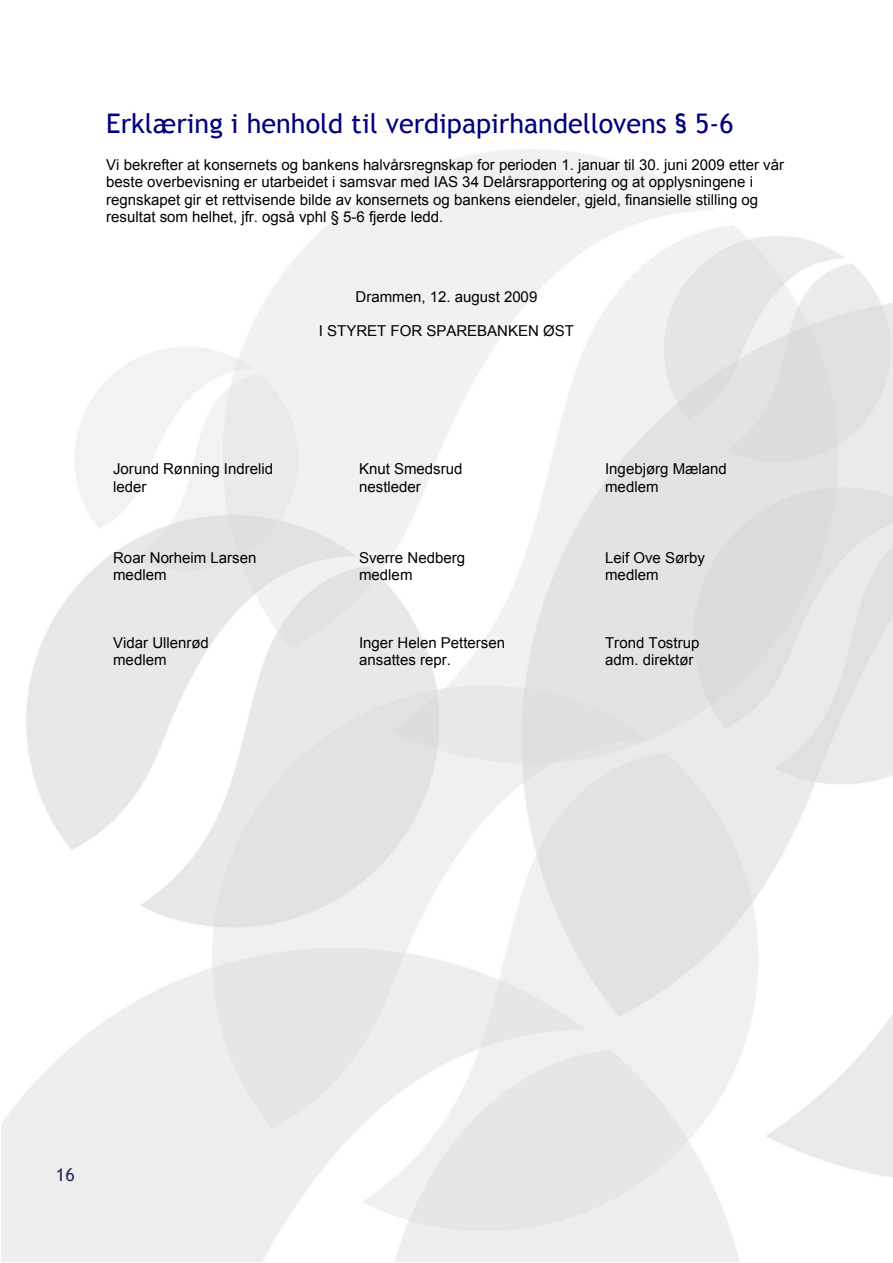
<style>
.page{position:relative;width:893px;height:1263px;background:#fff}
.page>*{position:absolute;margin:0;border:0;box-sizing:border-box;transform-origin:0 0}
.t1{font:27px "Trebuchet MS";color:#000080}
.t2{font:18px "Trebuchet MS";color:#242c61}
.t3{font:15px/17.2px "Arial";color:#000}
</style>
<div class="page">
<h1 class="t1" style="left:106px;top:108px;width:629px">Erklæring i henhold til verdipapirhandellovens § 5-6</h1>
<p class="t3" style="left:106px;top:156px;width:679px">Vi bekrefter at konsernets og bankens halvårsregnskap for perioden 1. januar til 30. juni 2009 etter vår beste overbevisning er utarbeidet i samsvar med IAS 34 Delårsrapportering og at opplysningene i regnskapet gir et rettvisende bilde av konsernets og bankens eiendeler, gjeld, finansielle stilling og resultat som helhet, jfr. også vphl § 5-6 fjerde ledd.</p>
<p class="t3" style="left:356px;top:288px;width:183px">Drammen, 12. august 2009</p>
<p class="t3" style="left:319px;top:323px;width:256px">I STYRET FOR SPAREBANKEN ØST</p>
<p class="t3" style="left:113px;top:461px;width:161px">Jorund Rønning Indrelid leder</p>
<p class="t3" style="left:359px;top:461px;width:105px">Knut Smedsrud nestleder</p>
<p class="t3" style="left:605px;top:461px;width:123px">Ingebjørg Mæland medlem</p>
<p class="t3" style="left:113px;top:549px;width:145px">Roar Norheim Larsen medlem</p>
<p class="t3" style="left:359px;top:549px;width:107px">Sverre Nedberg medlem</p>
<p class="t3" style="left:605px;top:549px;width:101px">Leif Ove Sørby medlem</p>
<p class="t3" style="left:113px;top:634px;width:97px">Vidar Ullenrød medlem</p>
<p class="t3" style="left:359px;top:634px;width:147px">Inger Helen Pettersen ansattes repr.</p>
<p class="t3" style="left:605px;top:634px;width:96px">Trond Tostrup adm. direktør</p>
<p class="t2" style="left:56px;top:1164px;width:20px">16</p>
</div>
